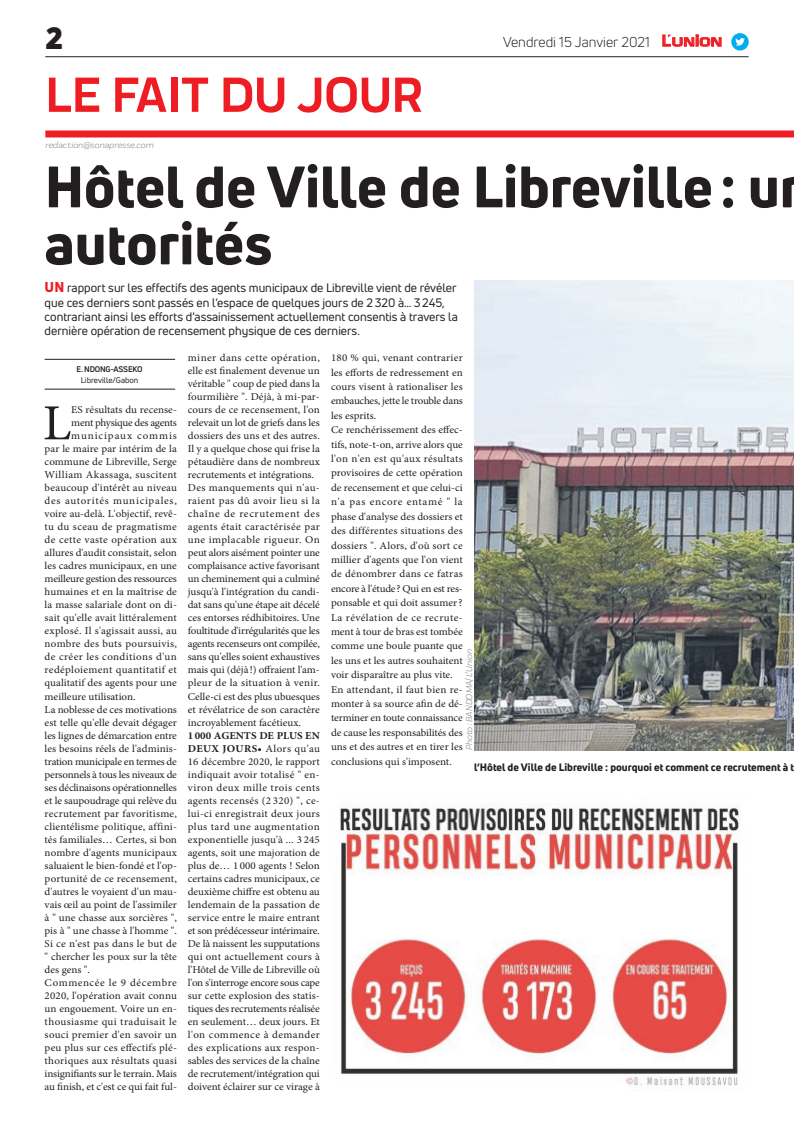
<style>
.page{position:relative;width:794px;height:1129px;background:#fff}
.page>*{position:absolute;margin:0;border:0;box-sizing:border-box;transform-origin:0 0}
.t1{font:800 57px/57px "Uni Neue";color:#231f20}
.t2{font:700 51px "Praktika";color:#ee1d23}
.t3{font:50.5px "Minion Pro";color:#231f20;scale:1.05 1}
.t4{font:900 30px "Uni Neue";color:#231f20}
.t5{font:14px "Uni Neue";color:#231f20}
.t6{font:12px/14.4px "Uni Neue";color:#231f20}
.t7{font:10.5px/13px "Minion Pro";color:#231f20;scale:1.05 1}
.t8{font:10.5px "Minion Pro";letter-spacing:.02em;color:#231f20;scale:1.05 1}
.t9{font:10.5px "Minion Pro";letter-spacing:-.02em;color:#231f20;scale:1.05 1}
.t10{font:10.5px "Minion Pro";letter-spacing:.03em;color:#231f20;scale:1.05 1}
.t11{font:10.5px "Minion Pro";letter-spacing:.035em;color:#231f20;scale:1.05 1}
.t12{font:800 10.5px "Uni Neue";color:#231f20}
.t13{font:10.5px "Minion Pro";letter-spacing:.065em;color:#231f20;scale:1.05 1}
.t14{font:10.5px "Minion Pro";letter-spacing:-.025em;color:#231f20;scale:1.05 1}
.t15{font:10.5px "Minion Pro";letter-spacing:.05em;color:#231f20;scale:1.05 1}
.t16{font:10.5px "Minion Pro";letter-spacing:.085em;color:#231f20;scale:1.05 1}
.t17{font:italic 9px "Praktika";color:#818386}
.t18{font:8px "Uni Neue";color:#231f20}
.t19{font:700 8px "Uni Neue";letter-spacing:-.02em;color:#231f20}
.s1{font-family:"Eurostile";font-weight:600;font-size:14.9px;color:#ee1d23}
.s2{font-family:"Eurostile";font-weight:600;font-size:11.4px;color:#ee1d23}
.s3{font-weight:800;font-size:14px;color:#ee1d23}
.s4{font-weight:700}
</style>
<div class="page">
<hr style="left:45px;top:56px;width:703px;height:1px;background:#231f20">
<div style="left:45px;top:130px;width:749px;height:7px;background:#ee1d23"></div>
<img style="left:339px;top:803px;width:402px;height:283px">
<svg style="left:662px;top:34px;width:60px;height:13px"></svg>
<div style="left:731px;top:33px;width:17px;height:18px;background:#00aeef;border-radius:50%"></div>
<svg style="left:735px;top:38px;width:10px;height:8px"></svg>
<hr style="left:45px;top:388px;width:130px;height:1px;background:#231f20">
<hr style="left:45px;top:359px;width:130px;height:1px;background:#231f20">
<img style="left:474px;top:280px;width:320px;height:470px">
<h3 class="t4" style="left:45px;top:17px;width:19px">2</h3>
<h2 class="t2" style="left:45px;top:54px;width:378px">LE FAIT DU JOUR</h2>
<p class="t17" style="left:45px;top:139px;width:110px">redaction@sonapresse.com</p>
<h3 class="t5" style="left:503px;top:33px;width:220px">Vendredi 15 Janvier 2021 <span class="s1">L</span><span class="s2">UNION</span></h3>
<h1 class="t1" style="left:45px;top:157px;width:736px">Hôtel de Ville de Libreville: u autorités</h1>
<p class="t6" style="left:45px;top:280px;width:415px"><span class="s3">UN</span> rapport sur les effectifs des agents municipaux de Libreville vient de révéler que ces derniers sont passés en l'espace de quelques jours de 2320 à… 3245, contrariant ainsi les efforts d'assainissement actuellement consentis à travers la dernière opération de recensement physique de ces derniers.</p>
<p class="t19" style="left:76px;top:364px;width:68px">E. NDONG-ASSEKO</p>
<p class="t18" style="left:81px;top:375px;width:59px">Libreville/Gabon</p>
<p class="t7" style="left:188px;top:351px;width:127px">miner dans cette opération, elle est finalement devenue un véritable " coup de pied dans la fourmilière ". Déjà, à mi-par&shy;cours de ce recensement, l'on relevait un lot de griefs dans les dossiers des uns et des autres.<br>Il y a quelque chose qui frise la pétaudière dans de nombreux recrutements et intégrations.<br>Des manquements qui n'au&shy;raient pas dû avoir lieu si la chaîne de recrutement des agents était caractérisée par une implacable rigueur. On peut alors aisément pointer une complaisance active favorisant un cheminement qui a culminé jusqu'à l'intégration du candi&shy;dat sans qu'une étape ait décelé ces entorses rédhibitoires. Une foultitude d'irrégularités que les agents recenseurs ont compilée, sans qu'elles soient exhaustives mais qui (déjà !) offraient l'am&shy;pleur de la situation à venir.<br>Celle-ci est des plus ubuesques et révélatrice de son caractère incroyablement facétieux.</p>
<p class="t7" style="left:188px;top:728px;width:127px;text-align:justify"><span class="s4">1 000 AGENTS DE PLUS EN DEUX JOURS•</span> Alors qu'au 16 décembre 2020, le rapport indiquait avoir totalisé " en&shy;viron deux mille trois cents agents recensés (2 320) ", ce&shy;lui-ci enregistrait deux jours plus tard une augmentation exponentielle jusqu'à ... 3 245 agents, soit une majoration de plus de… 1 000 agents ! Selon certains cadres municipaux, ce deuxième chiffre est obtenu au lendemain de la passation de service entre le maire entrant et son prédécesseur intérimaire.<br>De là naissent les supputations qui ont actuellement cours à l'Hôtel de Ville de Libreville où l'on s'interroge encore sous cape sur cette explosion des statis&shy;tiques des recrutements réalisée en seulement… deux jours. Et l'on commence à demander des explications aux respon&shy;sables des services de la chaîne de recrutement/intégration qui doivent éclairer sur ce virage à</p>
<p class="t7" style="left:331px;top:350px;width:127px;line-height:14.4px">180 % qui, venant contrarier les efforts de redressement en cours visent à rationaliser les embauches, jette le trouble dans les esprits.<br>Ce renchérissement des effec&shy;tifs, note-t-on, arrive alors que l'on n'en est qu'aux résultats provisoires de cette opération de recensement et que celui-ci n'a pas encore entamé " la phase d'analyse des dossiers et des différentes situations des dossiers ". Alors, d'où sort ce millier d'agents que l'on vient de dénombrer dans ce fatras encore à l'étude? Qui en est res&shy;ponsable et qui doit assumer?<br>La révélation de ce recrute&shy;ment à tour de bras est tombée comme une boule puante que les uns et les autres souhaitent voir disparaître au plus vite.<br>En attendant, il faut bien re&shy;monter à sa source afin de dé&shy;terminer en toute connaissance de cause les responsabilités des uns et des autres et en tirer les conclusions qui s'imposent.</p>
<h3 class="t3" style="left:43px;top:389px;width:29px">L</h3>
<p class="t7" style="left:71px;top:403px;width:102px">ES résultats du recense-</p>
<p class="t14" style="left:71px;top:416px;width:102px">ment physique des agents</p>
<p class="t16" style="left:71px;top:429px;width:102px">municipaux commis</p>
<p class="t7" style="left:45px;top:442px;width:127px">par le maire par intérim de la</p>
<p class="t7" style="left:45px;top:455px;width:127px">commune de Libreville, Serge</p>
<p class="t10" style="left:45px;top:468px;width:127px">William Akassaga, suscitent</p>
<p class="t7" style="left:45px;top:481px;width:127px">beaucoup d'intérêt au niveau</p>
<p class="t13" style="left:45px;top:494px;width:127px">des autorités municipales,</p>
<p class="t7" style="left:45px;top:507px;width:127px">voire au-delà. L'objectif, revê-</p>
<p class="t10" style="left:45px;top:520px;width:127px">tu du sceau de pragmatisme</p>
<p class="t11" style="left:45px;top:533px;width:127px">de cette vaste opération aux</p>
<p class="t7" style="left:45px;top:546px;width:127px">allures d'audit consistait, selon</p>
<p class="t7" style="left:45px;top:559px;width:127px">les cadres municipaux, en une</p>
<p class="t9" style="left:45px;top:572px;width:128px">meilleure gestion des ressources</p>
<p class="t7" style="left:45px;top:585px;width:127px">humaines et en la maîtrise de</p>
<p class="t7" style="left:45px;top:598px;width:127px">la masse salariale dont on di-</p>
<p class="t7" style="left:45px;top:611px;width:127px">sait qu'elle avait littéralement</p>
<p class="t8" style="left:45px;top:624px;width:127px">explosé. Il s'agissait aussi, au</p>
<p class="t8" style="left:45px;top:637px;width:127px">nombre des buts poursuivis,</p>
<p class="t11" style="left:45px;top:650px;width:127px">de créer les conditions d'un</p>
<p class="t10" style="left:45px;top:663px;width:127px">redéploiement quantitatif et</p>
<p class="t7" style="left:45px;top:676px;width:127px">qualitatif des agents pour une</p>
<p class="t7" style="left:45px;top:689px;width:88px">meilleure utilisation.</p>
<p class="t7" style="left:45px;top:702px;width:127px">La noblesse de ces motivations</p>
<p class="t7" style="left:45px;top:715px;width:127px">est telle qu'elle devait dégager</p>
<p class="t7" style="left:45px;top:728px;width:128px">les lignes de démarcation entre</p>
<p class="t7" style="left:45px;top:741px;width:127px">les besoins réels de l'adminis-</p>
<p class="t9" style="left:45px;top:754px;width:127px">tration municipale en termes de</p>
<p class="t9" style="left:45px;top:767px;width:127px">personnels à tous les niveaux de</p>
<p class="t9" style="left:45px;top:780px;width:127px">ses déclinaisons opérationnelles</p>
<p class="t7" style="left:45px;top:793px;width:127px">et le saupoudrage qui relève du</p>
<p class="t7" style="left:45px;top:806px;width:127px">recrutement par favoritisme,</p>
<p class="t7" style="left:45px;top:819px;width:127px">clientélisme politique, affini-</p>
<p class="t7" style="left:45px;top:832px;width:127px">tés familiales… Certes, si bon</p>
<p class="t7" style="left:45px;top:845px;width:127px">nombre d'agents municipaux</p>
<p class="t7" style="left:45px;top:858px;width:127px">saluaient le bien-fondé et l'op-</p>
<p class="t7" style="left:45px;top:871px;width:127px">portunité de ce recensement,</p>
<p class="t7" style="left:45px;top:884px;width:127px">d'autres le voyaient d'un mau-</p>
<p class="t7" style="left:45px;top:897px;width:127px">vais œil au point de l'assimiler</p>
<p class="t7" style="left:45px;top:910px;width:127px">à " une chasse aux sorcières ",</p>
<p class="t7" style="left:45px;top:923px;width:127px">pis à " une chasse à l'homme ".</p>
<p class="t8" style="left:45px;top:936px;width:127px">Si ce n'est pas dans le but de</p>
<p class="t7" style="left:45px;top:949px;width:127px">" chercher les poux sur la tête</p>
<p class="t7" style="left:45px;top:962px;width:45px">des gens ".</p>
<p class="t15" style="left:45px;top:975px;width:127px">Commencée le 9 décembre</p>
<p class="t7" style="left:45px;top:988px;width:127px">2020, l'opération avait connu</p>
<p class="t7" style="left:45px;top:1001px;width:127px">un engouement. Voire un en-</p>
<p class="t11" style="left:45px;top:1014px;width:127px">thousiasme qui traduisait le</p>
<p class="t8" style="left:45px;top:1027px;width:127px">souci premier d'en savoir un</p>
<p class="t7" style="left:45px;top:1040px;width:127px">peu plus sur ces effectifs plé-</p>
<p class="t8" style="left:45px;top:1053px;width:127px">thoriques aux résultats quasi</p>
<p class="t7" style="left:45px;top:1066px;width:127px">insignifiants sur le terrain. Mais</p>
<p class="t7" style="left:45px;top:1079px;width:127px">au finish, et c'est ce qui fait ful-</p>
<p class="t17" style="left:463px;top:750px;width:102px;rotate:-90deg">Photo : BANDOMA/ L’Union</p>
<p class="t12" style="left:474px;top:759px;width:321px">l’Hôtel de Ville de Libreville : pourquoi et comment ce recrutement à t</p>
</div>
